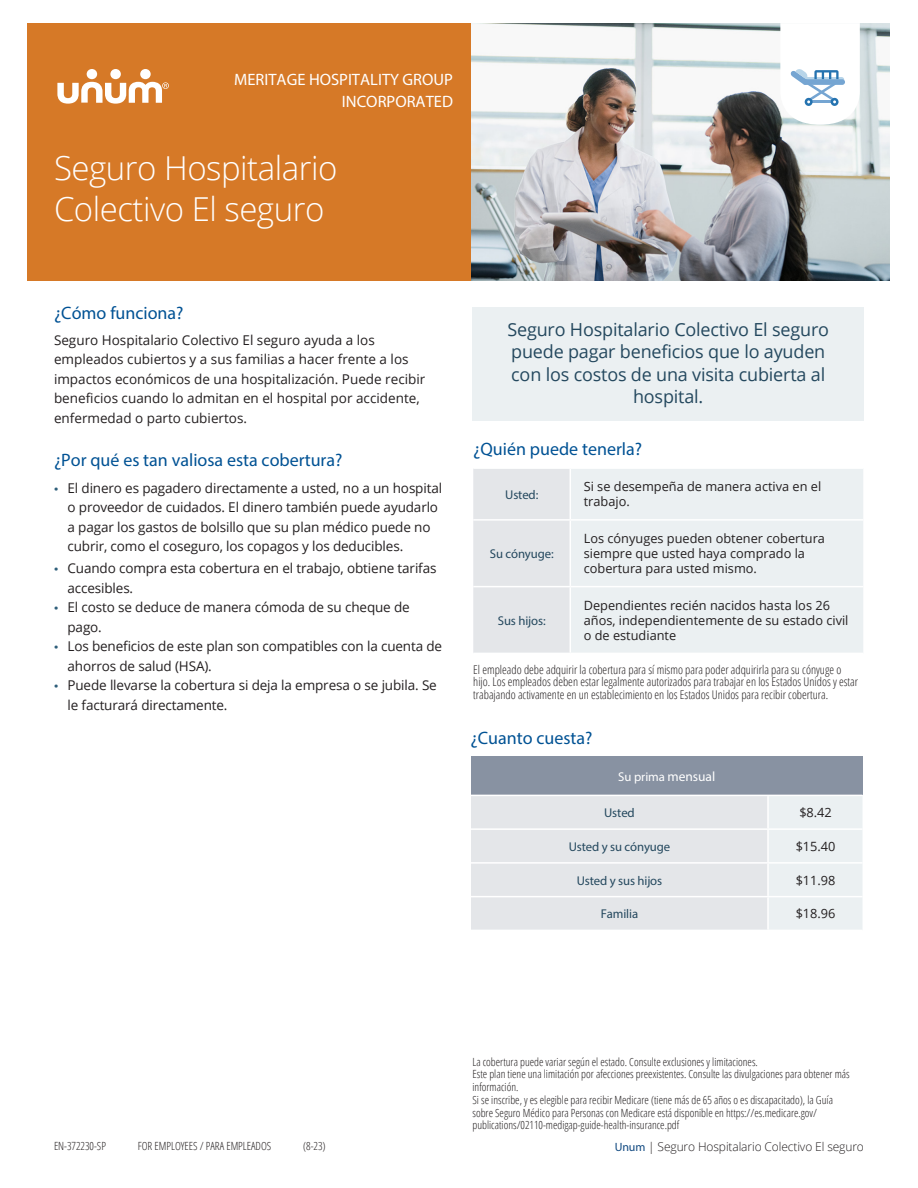
<style>
.page{position:relative;width:918px;height:1188px;background:#fff}
.page>*{position:absolute;margin:0;border:0;box-sizing:border-box;transform-origin:0 0}
.t1{font:300 33px/40.5px "Open Sans";letter-spacing:-.015em;color:#fff}
.t2{font:18px/22.5px "Open Sans";letter-spacing:-.01em;color:#24485e;text-align:center}
.t3{font:18px "Myriad Pro";color:#005294}
.t4{font:16.5px/22.5px "Myriad Pro";color:#fff;text-align:right}
.t5{font:13.5px/19.5px "Open Sans";letter-spacing:-.01em;color:#231f20}
.t6{font:12.75px/15px "Open Sans";color:#231f20}
.t7{font:12.75px "Myriad Pro";letter-spacing:-.01em;color:#24485e}
.t8{font:12.75px "Myriad Pro";letter-spacing:-.005em;color:#fff}
.t9{font:300 12px/12.8px "Open Sans Condensed";color:#231f20}
.t10{font:300 12px "Open Sans";letter-spacing:-.01em;color:#231f20}
.t11{font:300 11.25px/12.8px "Open Sans Condensed";color:#231f20}
.s1{font-family:"Myriad Pro";font-size:15px;color:#2e5e7a}
.s2{font-size:13.5px}
.s3{font-family:"Myriad Pro";font-weight:400;color:#124a81}
</style>
<div class="page">
<div style="left:27px;top:24px;width:445px;height:256px;background:#d67927"></div>
<div style="left:87px;top:69px;width:10px;height:10px;background:#fff;border-radius:50%"></div>
<div style="left:110px;top:69px;width:11px;height:10px;background:#fff;border-radius:50%"></div>
<div style="left:140px;top:69px;width:11px;height:10px;background:#fff;border-radius:50%"></div>
<svg style="left:57px;top:82px;width:112px;height:22px"></svg>
<img style="left:472px;top:24px;width:418px;height:257px">
<svg style="left:776px;top:23px;width:84px;height:167px"></svg>
<div style="left:803px;top:79px;width:42px;height:6px;background:#75a5d2;border-radius:3px"></div>
<div style="left:472px;top:307px;width:392px;height:113px;background:#ebf0f2"></div>
<div style="left:473px;top:469px;width:97px;height:184px;background:#e4e6e9"></div>
<div style="left:571px;top:469px;width:292px;height:184px;background:#ebf0f2"></div>
<hr style="left:473px;top:519px;width:97px;height:2px;background:#fff">
<hr style="left:570px;top:519px;width:293px;height:2px;background:#fff">
<hr style="left:473px;top:586px;width:97px;height:1px;background:#fff">
<hr style="left:570px;top:586px;width:293px;height:1px;background:#fff">
<div style="left:471px;top:757px;width:391px;height:38px;background:#8892a2"></div>
<svg style="left:471px;top:794px;width:391px;height:136px;background:#e5e8ea"></svg>
<hr style="left:471px;top:795px;width:297px;height:1px;background:#fff">
<hr style="left:768px;top:795px;width:94px;height:1px;background:#fff">
<hr style="left:767px;top:796px;width:2px;height:32px;background:#fff">
<hr style="left:471px;top:828px;width:297px;height:2px;background:#fff">
<hr style="left:768px;top:828px;width:94px;height:2px;background:#fff">
<hr style="left:767px;top:830px;width:2px;height:32px;background:#fff">
<hr style="left:471px;top:862px;width:297px;height:2px;background:#fff">
<hr style="left:768px;top:862px;width:94px;height:2px;background:#fff">
<hr style="left:767px;top:864px;width:2px;height:32px;background:#fff">
<hr style="left:471px;top:896px;width:297px;height:1px;background:#fff">
<hr style="left:768px;top:896px;width:94px;height:1px;background:#fff">
<hr style="left:767px;top:897px;width:2px;height:33px;background:#fff">
<p class="t4" style="left:234px;top:68px;width:220px">MERITAGE HOSPITALITY GROUP<br>INCORPORATED</p>
<h1 class="t1" style="left:54px;top:147px;width:285px">Seguro Hospitalario<br>Colectivo El seguro</h1>
<h2 class="t3" style="left:54px;top:302px;width:131px">¿Cómo funciona?</h2>
<p class="t5" style="left:54px;top:330px;width:373px">Seguro Hospitalario Colectivo El seguro ayuda a los empleados cubiertos y a sus familias a hacer frente a los impactos económicos de una hospitalización. Puede recibir beneficios cuando lo admitan en el hospital por accidente, enfermedad o parto cubiertos.</p>
<h2 class="t3" style="left:54px;top:449px;width:290px">¿Por qué es tan valiosa esta cobertura?</h2>
<p class="t5" style="left:68px;top:478px;width:376px;text-indent:-14px"><span class="s1">•</span> El dinero es pagadero directamente a usted, no a un hospital o proveedor de cuidados. El dinero también puede ayudarlo a pagar los gastos de bolsillo que su plan médico puede no cubrir, como el coseguro, los copagos y los deducibles.</p>
<p class="t5" style="left:68px;top:558px;width:371px;text-indent:-14px"><span class="s1">•</span> Cuando compra esta cobertura en el trabajo, obtiene tarifas accesibles.</p>
<p class="t5" style="left:68px;top:597px;width:344px;text-indent:-14px"><span class="s1">•</span> El costo se deduce de manera cómoda de su cheque de pago.</p>
<p class="t5" style="left:68px;top:636px;width:376px;text-indent:-14px"><span class="s1">•</span> Los beneficios de este plan son compatibles con la cuenta de ahorros de salud (HSA).</p>
<p class="t5" style="left:68px;top:675px;width:371px;text-indent:-14px"><span class="s1">•</span> Puede llevarse la cobertura si deja la empresa o se jubila. Se le facturará directamente.</p>
<h2 class="t2" style="left:507px;top:318px;width:323px">Seguro Hospitalario Colectivo El seguro puede pagar beneficios que lo ayuden con los costos de una visita cubierta al hospital.</h2>
<h2 class="t3" style="left:473px;top:437px;width:170px">¿Quién puede tenerla?</h2>
<p class="t7" style="left:505px;top:487px;width:35px">Usted:</p>
<p class="t6" style="left:584px;top:479px;width:239px">Si se desempeña de manera activa en el trabajo.</p>
<p class="t7" style="left:490px;top:546px;width:65px">Su cónyuge:</p>
<p class="t6" style="left:584px;top:531px;width:243px">Los cónyuges pueden obtener cobertura siempre que usted haya comprado la cobertura para usted mismo.</p>
<p class="t6" style="left:584px;top:597px;width:266px">Dependientes recién nacidos hasta los 26 años, independientemente de su estado civil o de estudiante</p>
<p class="t9" style="left:473px;top:663px;width:386px">El empleado debe adquirir la cobertura para sí mismo para poder adquirirla para su cónyuge o hijo. Los empleados deben estar legalmente autorizados para trabajar en los Estados Unidos y estar trabajando activamente en un establecimiento en los Estados Unidos para recibir cobertura.</p>
<p class="t7" style="left:498px;top:613px;width:49px">Sus hijos:</p>
<h2 class="t3" style="left:470px;top:727px;width:124px">¿Cuanto cuesta?</h2>
<p class="t8" style="left:618px;top:769px;width:98px">Su prima <span class="s2">mensual</span></p>
<p class="t7" style="left:604px;top:805px;width:32px">Usted</p>
<p class="t6" style="left:799px;top:805px;width:34px">$8.42</p>
<p class="t7" style="left:569px;top:839px;width:103px">Usted y su cónyuge</p>
<p class="t6" style="left:796px;top:838px;width:41px">$15.40</p>
<p class="t7" style="left:577px;top:872px;width:87px">Usted y sus hijos</p>
<p class="t6" style="left:796px;top:872px;width:41px">$11.98</p>
<p class="t7" style="left:601px;top:906px;width:39px">Familia</p>
<p class="t6" style="left:796px;top:906px;width:41px">$18.96</p>
<p class="t11" style="left:472px;top:1055px;width:379px">La cobertura puede variar según el estado. Consulte exclusiones y limitaciones.<br>Este plan tiene una limitación por afecciones preexistentes. Consulte las divulgaciones para obtener más información.<br>Si se inscribe, y es elegible para recibir Medicare (tiene más de 65 años o es discapacitado), la Guía sobre Seguro Médico para Personas con Medicare está disponible en https://es.medicare.gov/ publications/02110-medigap-guide-health-insurance.pdf</p>
<p class="t11" style="left:54px;top:1139px;width:54px">EN-372230-SP</p>
<p class="t11" style="left:138px;top:1139px;width:135px">FOR EMPLOYEES / PARA EMPLEADOS</p>
<p class="t11" style="left:303px;top:1139px;width:24px">(8-23)</p>
<p class="t10" style="left:615px;top:1138px;width:251px"><span class="s3">Unum</span> | Seguro Hospitalario Colectivo El seguro</p>
</div>
